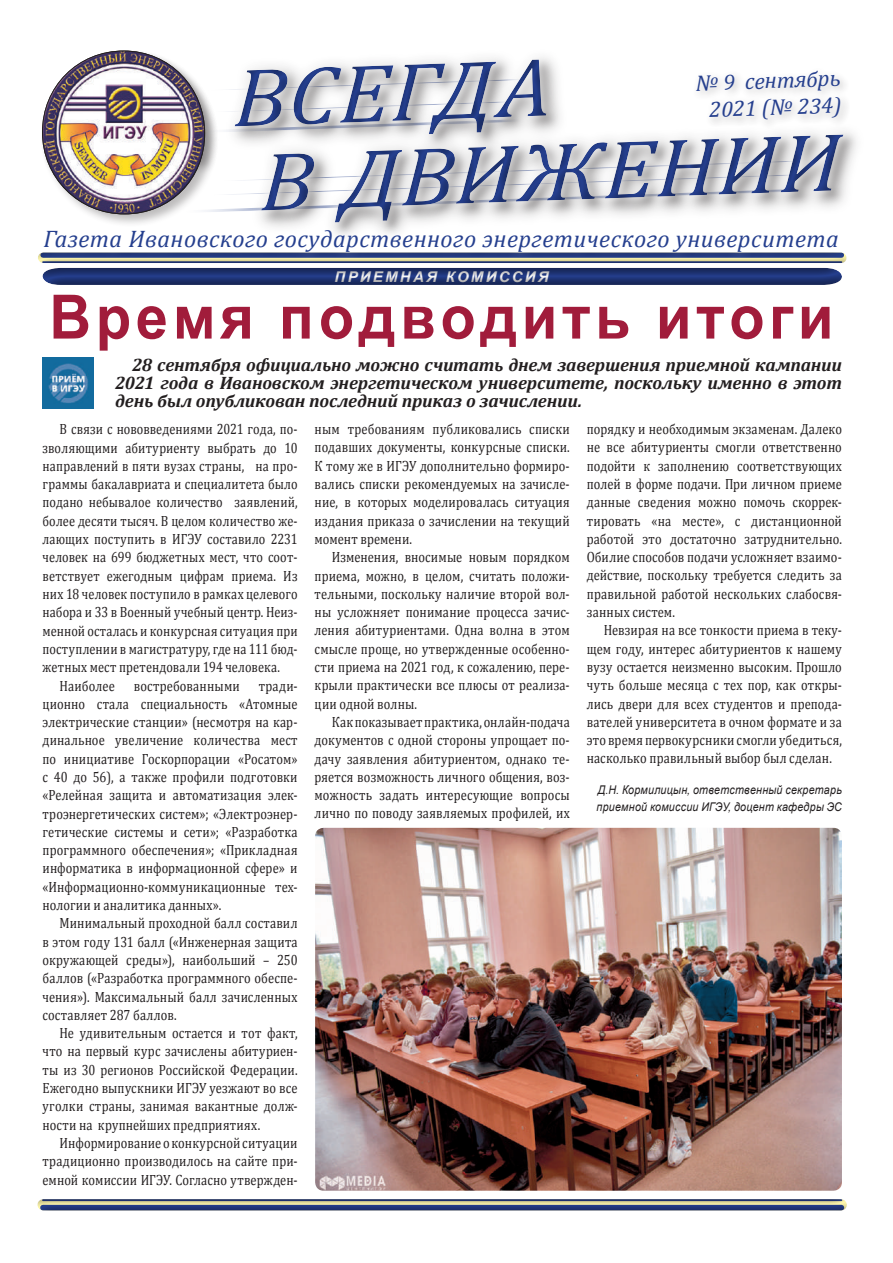
<style>
.page{position:relative;width:893px;height:1263px;background:#fff}
.page>*{position:absolute;margin:0;border:0;box-sizing:border-box;transform-origin:0 0}
.t1{font:italic 83.4px/84.9px "Cambria";color:#253f8e;scale:1.09 1}
.t2{font:700 61.2px "Arial";letter-spacing:.08em;color:#a11c3b;scale:.95 1}
.t3{font:italic 24px "Cambria";letter-spacing:.02em;color:#253f8e}
.t4{font:italic 22.5px/27px "Cambria";color:#253f8e;text-align:center}
.t5{font:italic 700 18px/18px "Cambria";letter-spacing:-.01em;color:#231f20;text-align:justify}
.t6{font:14.85px/18.3px "Cambria";letter-spacing:.01em;color:#231f20;text-align:justify;scale:.84 1}
.t7{font:14.85px "Cambria";letter-spacing:.01em;color:#231f20;scale:.83 1}
.t8{font:italic 700 14.85px "Arial";letter-spacing:.15em;color:#fff}
.t9{font:italic 12px/16.5px "Arial";letter-spacing:.02em;color:#231f20;scale:.89 1}
</style>
<div class="page">
<div style="left:0;top:1154px;width:891px;height:102px;background:#231f20;opacity:.5"></div>
<svg style="left:225px;top:57px;width:631px;height:158px"></svg>
<div style="left:40px;top:49px;width:185px;height:186px;background:#231f20;opacity:.3"></div>
<img style="left:43px;top:51px;width:162px;height:163px;border-radius:81px">
<div style="left:42px;top:256px;width:801px;height:33px;background:#231f20;opacity:.5"></div>
<img style="left:315px;top:828px;width:527px;height:363px">
<img style="left:43px;top:357px;width:50px;height:51px">
<h1 class="t1" style="left:230px;top:52px;width:557px;rotate:-2deg">ВСЕГДА<br>В ДВИЖЕНИИ</h1>
<h3 class="t3" style="left:44px;top:222px;width:797px">Газета Ивановского государственного энергетического университета</h3>
<h3 class="t4" style="left:695px;top:68px;width:147px;rotate:-2deg">№ 9 сентябрь<br>2021 (№ 234)</h3>
<p class="t8" style="left:335px;top:267px;width:216px">ПРИЕМНАЯ КОМИССИЯ</p>
<h2 class="t2" style="left:49px;top:276px;width:827px">Время подводить итоги</h2>
<p class="t5" style="left:115px;top:355px;width:728px;text-indent:17px">28 сентября официально можно считать днем завершения приемной кампании 2021 года в Ивановском энергетическом университете, поскольку именно в этот день был опубликован последний приказ о зачислении.</p>
<p class="t7" style="left:60px;top:420px;width:288px">В связи с нововведениями 2021 года, по-</p>
<p class="t7" style="left:43px;top:439px;width:309px">зволяющими абитуриенту выбрать до 10</p>
<p class="t7" style="left:43px;top:457px;width:309px">направлений в пяти вузах страны, на про-</p>
<p class="t7" style="left:43px;top:475px;width:309px">граммы бакалавриата и специалитета было</p>
<p class="t7" style="left:43px;top:494px;width:309px">подано небывалое количество заявлений,</p>
<p class="t7" style="left:43px;top:512px;width:309px">более десяти тысяч. В целом количество же-</p>
<p class="t7" style="left:43px;top:530px;width:309px">лающих поступить в ИГЭУ составило 2231</p>
<p class="t7" style="left:43px;top:548px;width:309px">человек на 699 бюджетных мест, что соот-</p>
<p class="t7" style="left:43px;top:567px;width:309px">ветствует ежегодным цифрам приема. Из</p>
<p class="t7" style="left:43px;top:585px;width:309px">них 18 человек поступило в рамках целевого</p>
<p class="t7" style="left:43px;top:603px;width:309px">набора и 33 в Военный учебный центр. Неиз-</p>
<p class="t7" style="left:43px;top:622px;width:309px">менной осталась и конкурсная ситуация при</p>
<p class="t7" style="left:43px;top:640px;width:309px">поступлении в магистратуру, где на 111 бюд-</p>
<p class="t7" style="left:43px;top:658px;width:287px">жетных мест претендовали 194 человека.</p>
<p class="t6" style="left:60px;top:676px;width:67px">Наиболее</p>
<p class="t6" style="left:134px;top:676px;width:128px">востребованными</p>
<p class="t6" style="left:587px;top:420px;width:305px">порядку и необходимым экзаменам. Далеко не все абитуриенты смогли ответственно подойти к заполнению соответствующих полей в форме подачи. При личном приеме данные сведения можно помочь скоррек&shy;тировать «на месте», с дистанционной работой это достаточно затруднительно.<br>Обилие способов подачи усложняет взаимо&shy;действие, поскольку требуется следить за правильной работой нескольких слабосвя&shy;занных систем.</p>
<p class="t6" style="left:587px;top:621px;width:305px;text-indent:17px">Невзирая на все тонкости приема в теку&shy;щем году, интерес абитуриентов к нашему вузу остается неизменно высоким. Прошло чуть больше месяца с тех пор, как откры&shy;лись двери для всех студентов и препода&shy;вателей университета в очном формате и за это время первокурсники смогли убедиться, насколько правильный выбор был сделан.</p>
<p class="t9" style="left:597px;top:782px;width:277px">Д.Н. Кормилицын, ответственный секретарь приемной комиссии ИГЭУ, доцент кафедры ЭС</p>
<p class="t6" style="left:315px;top:420px;width:305px">ным требованиям публиковались списки подавших документы, конкурсные списки.<br>К тому же в ИГЭУ дополнительно формиро&shy;вались списки рекомендуемых на зачисле&shy;ние, в которых моделировалась ситуация издания приказа о зачислении на текущий момент времени.</p>
<p class="t6" style="left:315px;top:548px;width:305px;text-indent:17px">Изменения, вносимые новым порядком приема, можно, в целом, считать положи&shy;тельными, поскольку наличие второй вол&shy;ны усложняет понимание процесса зачис&shy;ления абитуриентами. Одна волна в этом смысле проще, но утвержденные особенно&shy;сти приема на 2021 год, к сожалению, пере&shy;крыли практически все плюсы от реализа&shy;ции одной волны.</p>
<p class="t6" style="left:315px;top:713px;width:305px;text-indent:17px">Как показывает практика, онлайн-подача документов с одной стороны упрощает по&shy;дачу заявления абитуриентом, однако те&shy;ряется возможность личного общения, воз&shy;можность задать интересующие вопросы лично по поводу заявляемых профилей, их</p>
<p class="t6" style="left:43px;top:676px;width:305px;text-indent:216px">тради&shy;ционно стала специальность «Атомные электрические станции» (несмотря на кар&shy;динальное увеличение количества мест по инициативе Госкорпорации «Росатом» с 40 до 56), а также профили подготовки «Релейная защита и автоматизация элек&shy;троэнергетических систем»; «Электроэнер&shy;гетические системы и сети»; «Разработка программного обеспечения»; «Прикладная информатика в информационной сфере» и «Информационно-коммуникационные тех&shy;нологии и аналитика данных».</p>
<p class="t6" style="left:43px;top:914px;width:305px;text-indent:17px">Минимальный проходной балл составил в этом году 131 балл («Инженерная защита окружающей среды»), наибольший – 250 баллов («Разработка программного обеспе&shy;чения»). Максимальный балл зачисленных составляет 287 баллов.</p>
<p class="t6" style="left:43px;top:1024px;width:305px;text-indent:17px">Не удивительным остается и тот факт, что на первый курс зачислены абитуриен&shy;ты из 30 регионов Российской Федерации.<br>Ежегодно выпускники ИГЭУ уезжают во все уголки страны, занимая вакантные долж&shy;ности на крупнейших предприятиях.</p>
<p class="t6" style="left:43px;top:1134px;width:305px;text-indent:17px">Информирование о конкурсной ситуации традиционно производилось на сайте при&shy;емной комиссии ИГЭУ. Согласно утвержден-</p>
</div>
